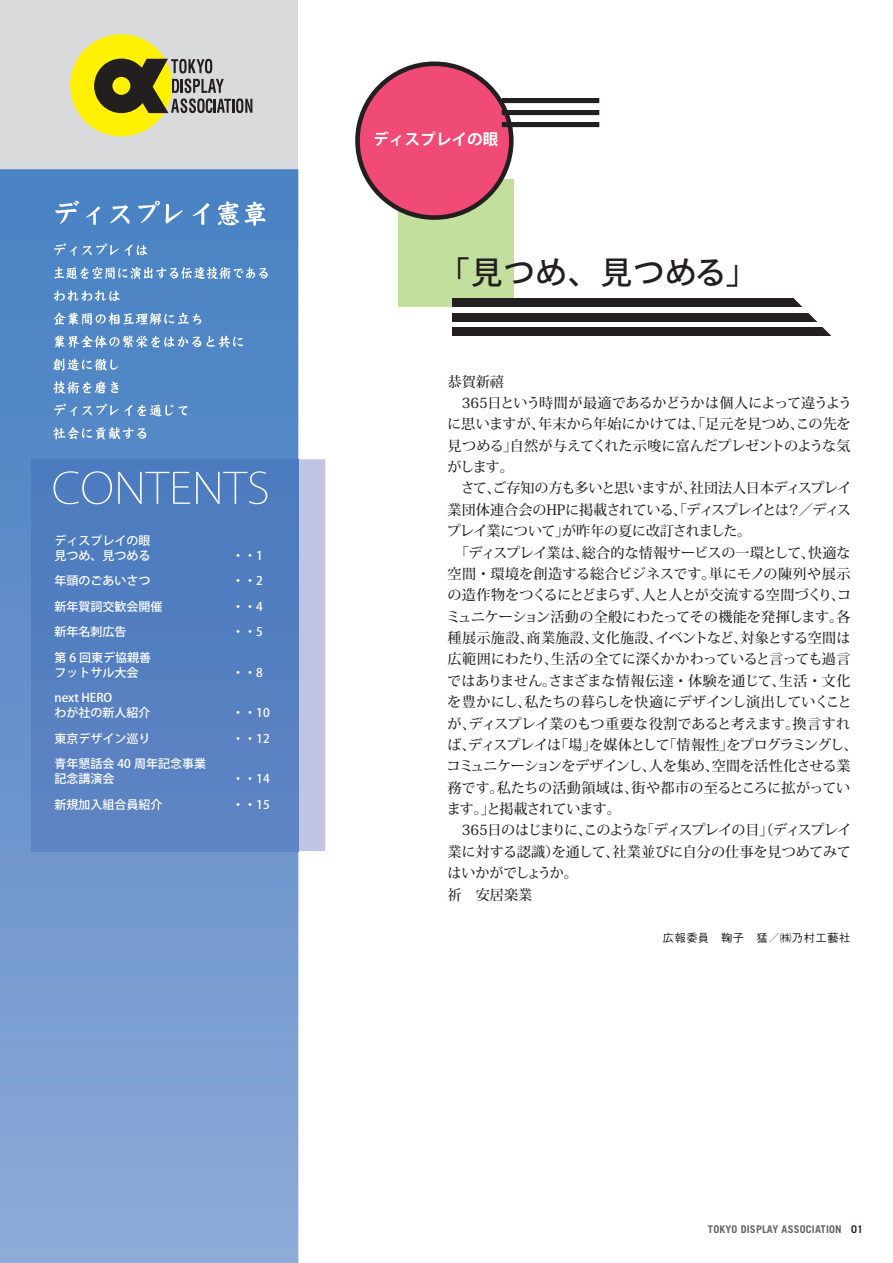
<style>
.page{position:relative;width:893px;height:1263px;background:#fff}
.page>*{position:absolute;margin:0;border:0;box-sizing:border-box;transform-origin:0 0}
.t1{font:500 31.35px "Koz Go Pro";letter-spacing:.02em;color:#231f20}
.t2{font:700 15.6px "Koz Go Pro";color:#fff}
.t3{font:500 14.1px/21.5px "Koz Min Pro";letter-spacing:-.025em;color:#231f20}
.t4{font:500 12px/25.5px "Koz Go Pro";color:#fff}
.t5{font:500 11.25px "Gothic BBB Pro";letter-spacing:.05em;color:#231f20}
.t6{font:700 10.65px "Trade Gothic";letter-spacing:.015em;color:#636366}
.s1{color:#231f20}
</style>
<div class="page">
<div style="left:0;top:0;width:298px;height:169px;background:#d9dadc"></div>
<div style="left:398px;top:179px;width:116px;height:128px;background:#c3df9d"></div>
<div style="left:452px;top:298px;width:381px;height:9px;background:#231f20"></div>
<div style="left:452px;top:313px;width:381px;height:8px;background:#231f20"></div>
<div style="left:452px;top:328px;width:381px;height:8px;background:#231f20"></div>
<svg style="left:792px;top:298px;width:41px;height:38px"></svg>
<div style="left:357px;top:64px;width:154px;height:154px;background:#f04b77;border-radius:50%"></div>
<div style="left:355px;top:61px;width:159px;height:159px;border:5px solid #231f20;border-radius:50%"></div>
<svg style="left:0;top:169px;width:298px;height:1094px;background:#6d96cd"></svg>
<svg style="left:55px;top:201px;width:24px;height:23px"></svg>
<svg style="left:86px;top:207px;width:14px;height:18px"></svg>
<svg style="left:110px;top:205px;width:20px;height:19px"></svg>
<svg style="left:138px;top:201px;width:45px;height:22px"></svg>
<svg style="left:193px;top:203px;width:16px;height:22px"></svg>
<svg style="left:218px;top:201px;width:48px;height:25px"></svg>
<svg style="left:54px;top:243px;width:93px;height:13px"></svg>
<svg style="left:54px;top:267px;width:214px;height:12px;background:#85abd7"></svg>
<svg style="left:54px;top:290px;width:66px;height:11px"></svg>
<svg style="left:54px;top:312px;width:147px;height:13px;background:#85abd6"></svg>
<svg style="left:54px;top:335px;width:189px;height:13px;background:#81a7d5"></svg>
<svg style="left:53px;top:358px;width:65px;height:13px"></svg>
<svg style="left:53px;top:381px;width:65px;height:13px"></svg>
<svg style="left:179px;top:406px;width:9px;height:9px"></svg>
<svg style="left:53px;top:427px;width:93px;height:12px"></svg>
<div style="left:298px;top:459px;width:27px;height:392px;background:#c0c4e2"></div>
<div style="left:32px;top:459px;width:266px;height:392px;background:#537fc1"></div>
<svg style="left:54px;top:471px;width:58px;height:33px"></svg>
<svg style="left:118px;top:472px;width:72px;height:32px"></svg>
<svg style="left:196px;top:471px;width:71px;height:33px"></svg>
<div style="left:502px;top:122px;width:97px;height:5px;background:#231f20"></div>
<div style="left:502px;top:110px;width:97px;height:5px;background:#231f20"></div>
<div style="left:502px;top:98px;width:97px;height:5px;background:#231f20"></div>
<div style="left:70px;top:34px;width:102px;height:102px;background:#fff101;border-radius:50%"></div>
<svg style="left:94px;top:59px;width:158px;height:54px"></svg>
<svg style="left:54px;top:404px;width:119px;height:12px"></svg>
<p class="t4" style="left:55px;top:533px;width:97px;line-height:15px">ディスプレイの眼見つめ、見つめる</p>
<p class="t4" style="left:55px;top:568px;width:109px">年頭のごあいさつ新年賀詞交歓会開催新年名刺広告<br>第 6 回東デ協親善</p>
<p class="t4" style="left:55px;top:660px;width:85px">フットサル大会next HERO</p>
<p class="t4" style="left:55px;top:700px;width:153px">わが社の新人紹介<br>東京デザイン巡り<br>青年懇話会 40 周年記念事業</p>
<p class="t4" style="left:55px;top:766px;width:109px">記念講演会<br>新規加入組合員紹介</p>
<p class="t4" style="left:232px;top:543px;width:32px;text-align:justify">・・1・・2・・4・・5</p>
<p class="t4" style="left:232px;top:660px;width:32px">・・8</p>
<p class="t4" style="left:232px;top:700px;width:39px">・・10・・12</p>
<p class="t4" style="left:232px;top:766px;width:39px">・・14・・15</p>
<p class="t2" style="left:373px;top:129px;width:127px">ディスプレイの眼</p>
<h1 class="t1" style="left:438px;top:253px;width:320px">「見つめ、見つめる」</h1>
<p class="t3" style="left:446px;top:370px;width:413px">恭賀新禧<br>　365日という時間が最適であるかどうかは個人によって違うように思いますが、年末から年始にかけては、「足元を見つめ、この先を見つめる」自然が与えてくれた示唆に富んだプレゼントのような気がします。<br>　さて、ご存知の方も多いと思いますが、社団法人日本ディスプレイ業団体連合会のHPに掲載されている、「ディスプレイとは？／ディスプレイ業について」が昨年の夏に改訂されました。<br>　「ディスプレイ業は、総合的な情報サービスの一環として、快適な空間・環境を創造する総合ビジネスです。単にモノの陳列や展示の造作物をつくるにとどまらず、人と人とが交流する空間づくり、コミュニケーション活動の全般にわたってその機能を発揮します。各種展示施設、商業施設、文化施設、イベントなど、対象とする空間は広範囲にわたり、生活の全てに深くかかわっていると言っても過言ではありません。さまざまな情報伝達・体験を通じて、生活・文化を豊かにし、私たちの暮らしを快適にデザインし演出していくことが、ディスプレイ業のもつ重要な役割であると考えます。換言すれば、ディスプレイは「場」を媒体として「情報性」をプログラミングし、コミュニケーションをデザインし、人を集め、空間を活性化させる業務です。私たちの活動領域は、街や都市の至るところに拡がっています。」と掲載されています。<br>　365日のはじまりに、このような「ディスプレイの目」（ディスプレイ業に対する認識）を通して、社業並びに自分の仕事を見つめてみてはいかがでしょうか。<br>祈　安居楽業</p>
<p class="t5" style="left:663px;top:928px;width:189px">広報委員　鞠子　猛／㈱乃村工藝社</p>
<p class="t6" style="left:708px;top:1223px;width:157px">TOKYO DISPLAY ASSOCIATION <span class="s1">01</span></p>
</div>
